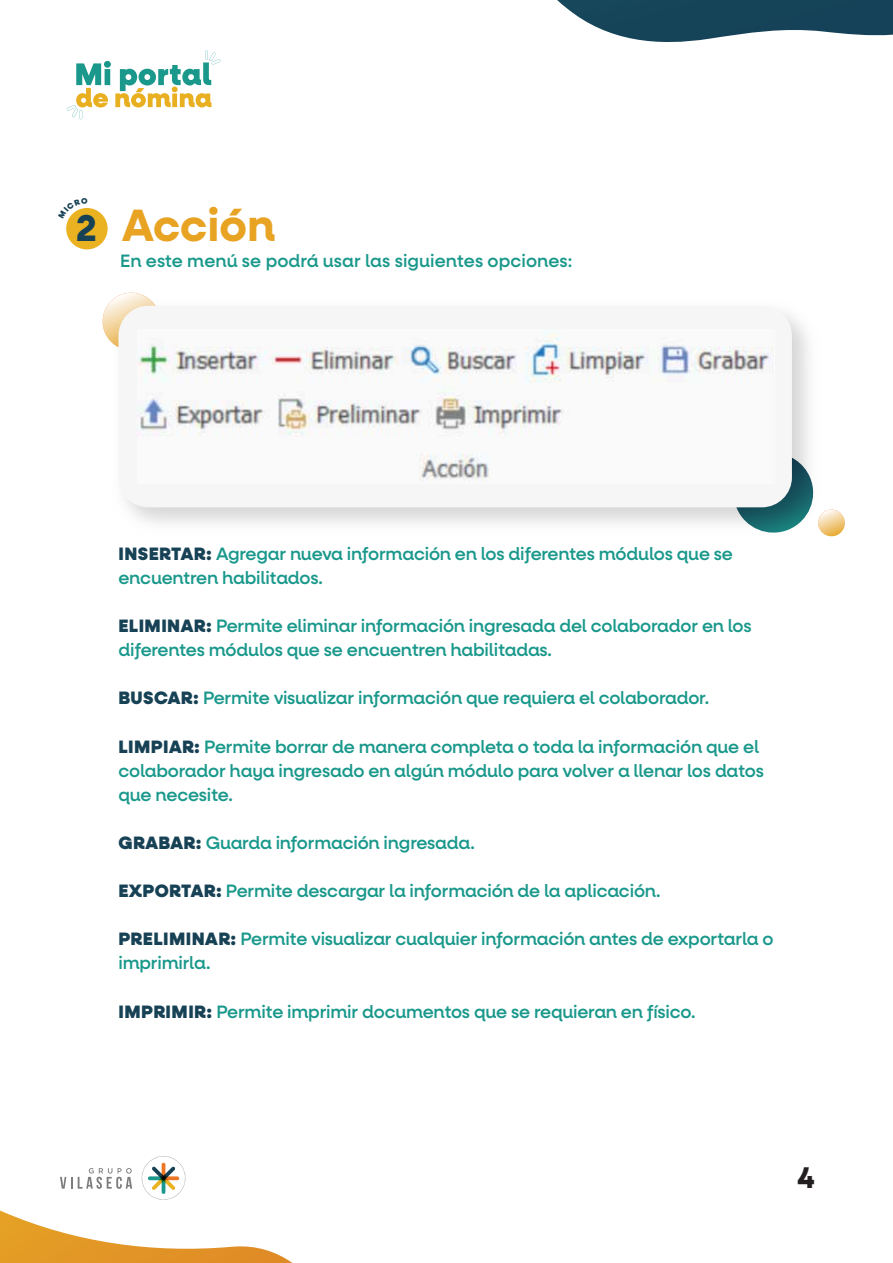
<style>
.page{position:relative;width:893px;height:1263px;background:#fff}
.page>*{position:absolute;margin:0;border:0;box-sizing:border-box;transform-origin:0 0}
.t1{font:700 45.45px "Neulis Alt";color:#e8a323}
.t2{font:700 30px "Neulis Alt";color:#231f20}
.t3{font:500 18px/24.2px "Neulis Alt";letter-spacing:-.01em;color:#19988b}
.s1{font-size:37.5px;color:#174155}
.s2{font-weight:900;color:#174155}
</style>
<div class="page">
<svg style="left:102px;top:308px;width:4px;height:27px"></svg>
<svg style="left:825px;top:509px;width:20px;height:28px"></svg>
<svg style="left:0;top:1210px;width:292px;height:53px"></svg>
<svg style="left:557px;top:0;width:336px;height:42px"></svg>
<svg style="left:140px;top:1154px;width:47px;height:48px"></svg>
<svg style="left:142px;top:1156px;width:43px;height:44px"></svg>
<svg style="left:60px;top:1168px;width:72px;height:21px"></svg>
<div style="left:66px;top:208px;width:42px;height:41px;background:#eab120;border-radius:50%"></div>
<img style="left:106px;top:293px;width:719px;height:242px">
<div style="left:118px;top:306px;width:674px;height:201px;background:#f6f6f6;border-radius:30px"></div>
<img style="left:137px;top:335px;width:632px;height:144px">
<svg style="left:67px;top:51px;width:154px;height:68px"></svg>
<svg style="left:68px;top:208px;width:17px;height:11px"></svg>
<h1 class="t1" style="left:76px;top:198px;width:201px"><span class="s1">2</span> Acción</h1>
<p class="t3" style="left:120px;top:249px;width:454px">En este menú se podrá usar las siguientes opciones:</p>
<p class="t3" style="left:118px;top:542px;width:616px"><span class="s2">INSERTAR:</span> Agregar nueva información en los diferentes módulos que se encuentren habilitados.</p>
<p class="t3" style="left:118px;top:614px;width:635px"><span class="s2">ELIMINAR:</span> Permite eliminar información ingresada del colaborador en los diferentes módulos que se encuentren habilitadas.</p>
<p class="t3" style="left:118px;top:686px;width:592px"><span class="s2">BUSCAR:</span> Permite visualizar información que requiera el colaborador.</p>
<p class="t3" style="left:118px;top:734px;width:647px"><span class="s2">LIMPIAR:</span> Permite borrar de manera completa o toda la información que el colaborador haya ingresado en algún módulo para volver a llenar los datos que necesite.</p>
<p class="t3" style="left:118px;top:831px;width:358px"><span class="s2">GRABAR:</span> Guarda información ingresada.</p>
<p class="t3" style="left:118px;top:879px;width:544px"><span class="s2">EXPORTAR:</span> Permite descargar la información de la aplicación.</p>
<p class="t3" style="left:118px;top:927px;width:657px"><span class="s2">PRELIMINAR:</span> Permite visualizar cualquier información antes de exportarla o imprimirla.</p>
<p class="t3" style="left:118px;top:1000px;width:579px"><span class="s2">IMPRIMIR:</span> Permite imprimir documentos que se requieran en físico.</p>
<h2 class="t2" style="left:797px;top:1159px;width:19px">4</h2>
</div>
